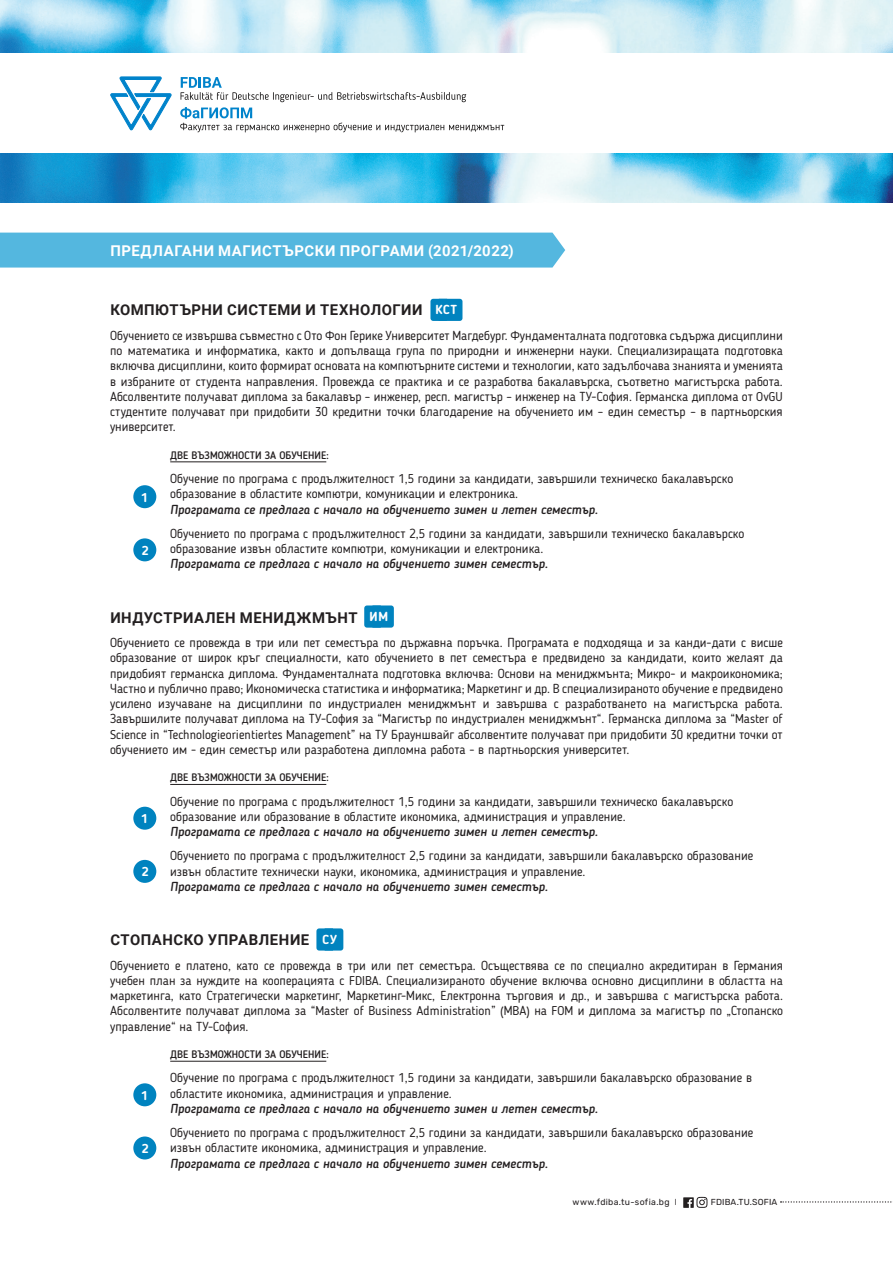
<style>
.page{position:relative;width:893px;height:1263px;background:#fff}
.page>*{position:absolute;margin:0;border:0;box-sizing:border-box;transform-origin:0 0}
.t1{font:700 14.85px "Roboto";letter-spacing:.035em;color:#231f20}
.t2{font:700 14.85px "Roboto";letter-spacing:.035em;color:#fff}
.t3{font:12.75px/15.3px "Blogger Sans";color:#231f20}
.t4{font:700 12.75px "Blogger Sans";letter-spacing:.06em;color:#fff}
.t5{font:500 10.65px "Blogger Sans";color:#231f20}
.t6{font:8.7px "Rubik";letter-spacing:.035em;color:#231f20}
.t7{font:8.7px "Rubik";letter-spacing:.015em;color:#231f20}
.s1{font-weight:400;font-size:12.75px}
.s2{font-weight:500;font-style:italic}
.s3{font-family:"Blogger Sans"}
</style>
<div class="page">
<img style="left:0;top:0;width:893px;height:202px">
<div style="left:0;top:53px;width:893px;height:100px;background:#fff"></div>
<div style="left:0;top:233px;width:565px;height:35px;background:#54b7df"></div>
<svg style="left:180px;top:77px;width:324px;height:55px"></svg>
<svg style="left:111px;top:77px;width:60px;height:53px"></svg>
<hr style="left:170px;top:462px;width:156px;height:1px;background:#231f20">
<hr style="left:170px;top:784px;width:156px;height:1px;background:#231f20">
<hr style="left:170px;top:1061px;width:156px;height:1px;background:#231f20">
<svg style="left:430px;top:299px;width:32px;height:22px"></svg>
<svg style="left:364px;top:605px;width:30px;height:23px"></svg>
<svg style="left:316px;top:928px;width:27px;height:22px"></svg>
<div style="left:133px;top:538px;width:23px;height:23px;background:#0083bf;border-radius:50%"></div>
<div style="left:133px;top:860px;width:23px;height:23px;background:#0083bf;border-radius:50%"></div>
<div style="left:133px;top:1136px;width:23px;height:23px;background:#0083bf;border-radius:50%"></div>
<div style="left:133px;top:485px;width:23px;height:23px;background:#0083bf;border-radius:50%"></div>
<div style="left:133px;top:807px;width:23px;height:23px;background:#0083bf;border-radius:50%"></div>
<div style="left:133px;top:1083px;width:23px;height:23px;background:#0083bf;border-radius:50%"></div>
<svg style="left:683px;top:1197px;width:24px;height:11px"></svg>
<svg style="left:781px;top:1201px;width:111px;height:1px"></svg>
<p class="t2" style="left:110px;top:241px;width:405px">ПРЕДЛАГАНИ МАГИСТЪРСКИ ПРОГРАМИ (2021/2022)</p>
<p class="t1" style="left:110px;top:300px;width:314px">КОМПЮТЪРНИ СИСТЕМИ И ТЕХНОЛОГИИ</p>
<p class="t3" style="left:110px;top:328px;width:674px;text-align:justify">Обучението се извършва съвместно с Ото Фон Герике Университет Магдебург. Фундаменталната подготовка съдържа дисциплини по математика и информатика, както и допълваща група по природни и инженерни науки. Специализиращата подготовка включва дисциплини, които формират основата на компютърните системи и технологии, като задълбочава знанията и уменията в избраните от студента направления. Провежда се практика и се разработва бакалавърска, съответно магистърска работа.<br>Абсолвентите получават диплома за бакалавър – инженер, респ. магистър – инженер на ТУ-София. Германска диплома от OvGU студентите получават при придобити 30 кредитни точки благодарение на обучението им – един семестър – в партньорския университет.</p>
<p class="t5" style="left:170px;top:449px;width:160px">ДВЕ ВЪЗМОЖНОСТИ ЗА ОБУЧЕНИЕ<span class="s1">:</span></p>
<p class="t3" style="left:170px;top:471px;width:565px">Обучение по програма с продължителност 1,5 години за кандидати, завършили техническо бакалавърско образование в областите компютри, комуникации и електроника.<br><span class="s2">Програмата се предлага с начало на обучението зимен и летен семестър.</span></p>
<p class="t3" style="left:170px;top:526px;width:576px">Обучението по програма с продължителност 2,5 години за кандидати, завършили техническо бакалавърско образование извън областите компютри, комуникации и електроника.<br><span class="s2">Програмата се предлага с начало на обучението зимен семестър.</span></p>
<p class="t4" style="left:435px;top:302px;width:23px">КСТ</p>
<p class="t4" style="left:141px;top:489px;width:8px">1</p>
<p class="t4" style="left:142px;top:542px;width:8px">2</p>
<p class="t1" style="left:110px;top:607px;width:249px">ИНДУСТРИАЛЕН МЕНИДЖМЪНТ</p>
<p class="t3" style="left:110px;top:635px;width:674px;text-align:justify">Обучението се провежда в три или пет семестъра по държавна поръчка. Програмата е подходяща и за канди-дати с висше образование от широк кръг специалности, като обучението в пет семестъра е предвидено за кандидати, които желаят да придобият германска диплома. Фундаменталната подготовка включва: Основи на мениджмънта; Микро- и макроикономика; Частно и публично право; Икономическа статистика и информатика; Маркетинг и др. В специализираното обучение е предвидено усилено изучаване на дисциплини по индустриален мениджмънт и завършва с разработването на магистърска работа.<br>Завършилите получават диплома на ТУ-София за “Магистър по индустриален мениджмънт“. Германска диплома за “Master of Science in “Technologieorientiertes Management” на ТУ Брауншвайг абсолвентите получават при придобити 30 кредитни точки от обучението им - един семестър или разработена дипломна работа - в партньорския университет.</p>
<p class="t5" style="left:170px;top:771px;width:160px">ДВЕ ВЪЗМОЖНОСТИ ЗА ОБУЧЕНИЕ<span class="s1">:</span></p>
<p class="t3" style="left:170px;top:793px;width:565px">Обучение по програма с продължителност 1,5 години за кандидати, завършили техническо бакалавърско образование или образование в областите икономика, администрация и управление.<br><span class="s2">Програмата се предлага с начало на обучението зимен и летен семестър.</span></p>
<p class="t3" style="left:170px;top:848px;width:584px">Обучението по програма с продължителност 2,5 години за кандидати, завършили бакалавърско образование извън областите технически науки, икономика, администрация и управление.<br><span class="s2">Програмата се предлага с начало на обучението зимен семестър.</span></p>
<p class="t4" style="left:369px;top:609px;width:20px">ИМ</p>
<p class="t4" style="left:141px;top:811px;width:8px">1</p>
<p class="t4" style="left:142px;top:864px;width:8px">2</p>
<p class="t1" style="left:110px;top:930px;width:200px">СТОПАНСКО УПРАВЛЕНИЕ</p>
<p class="t3" style="left:110px;top:957px;width:674px;text-align:justify">Обучението е платено, като се провежда в три или пет семестъра. Осъществява се по специално акредитиран в Германия учебен план за нуждите на кооперацията с FDIBA. Специализираното обучение включва основно дисциплини в областта на маркетинга, като Стратегически маркетинг, Маркетинг-Микс, Електронна търговия и др., и завършва с магистърска работа.<br>Абсолвентите получават диплома за “Master of Business Administration” (МBА) на FOM и диплома за магистър по „Стопанско управление“ на ТУ-София.</p>
<p class="t5" style="left:170px;top:1048px;width:160px">ДВЕ ВЪЗМОЖНОСТИ ЗА ОБУЧЕНИЕ<span class="s1">:</span></p>
<p class="t3" style="left:170px;top:1070px;width:583px">Обучение по програма с продължителност 1,5 години за кандидати, завършили бакалавърско образование в областите икономика, администрация и управление.<br><span class="s2">Програмата се предлага с начало на обучението зимен и летен семестър.</span></p>
<p class="t3" style="left:170px;top:1125px;width:584px">Обучението по програма с продължителност 2,5 години за кандидати, завършили бакалавърско образование извън областите икономика, администрация и управление.<br><span class="s2">Програмата се предлага с начало на обучението зимен семестър.</span></p>
<p class="t4" style="left:322px;top:932px;width:16px">СУ</p>
<p class="t4" style="left:141px;top:1088px;width:8px">1</p>
<p class="t4" style="left:142px;top:1140px;width:8px">2</p>
<p class="t6" style="left:573px;top:1197px;width:106px">www.fdiba.tu-sofia.bg <span class="s3">I</span></p>
<p class="t7" style="left:711px;top:1197px;width:68px">FDIBA.TU.SOFIA</p>
</div>
